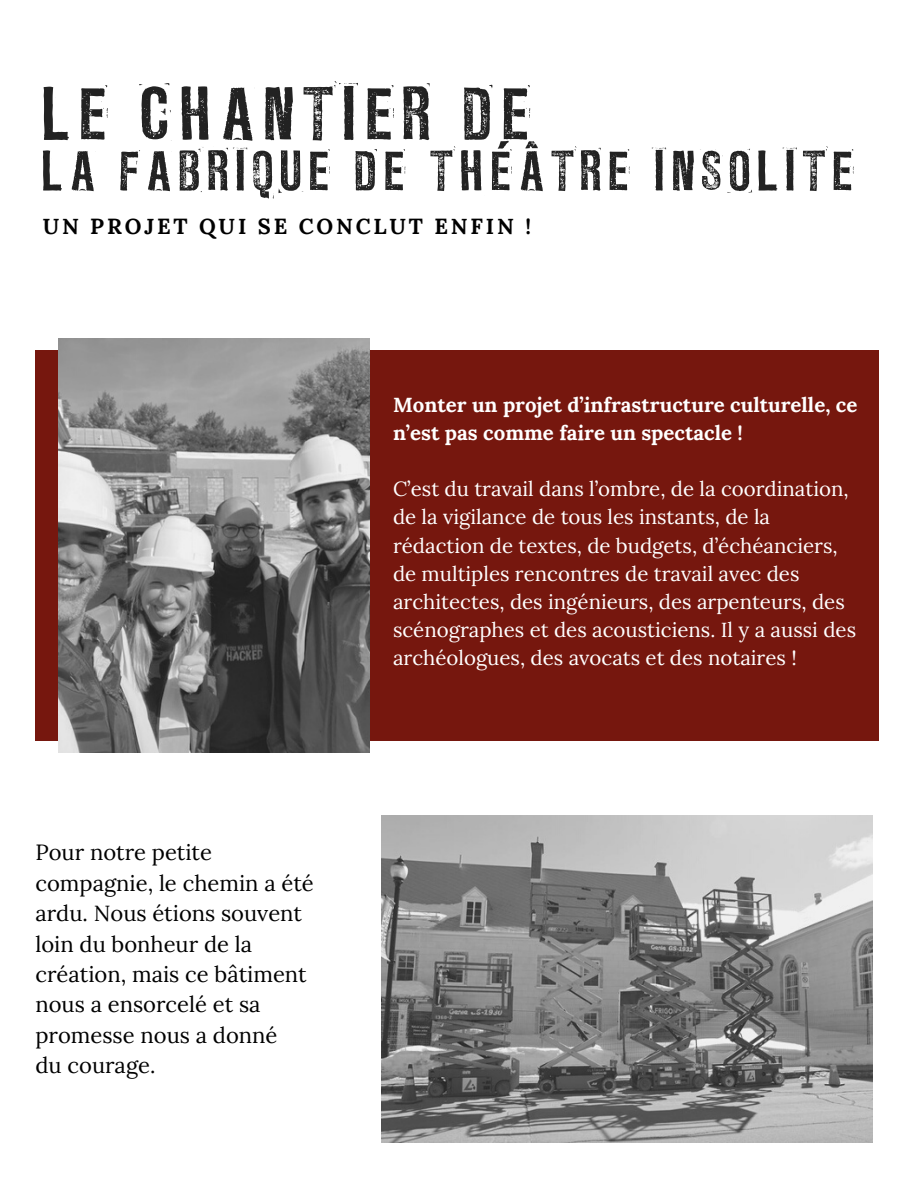
<style>
.page{position:relative;width:918px;height:1188px;background:#fff}
.page>*{position:absolute;margin:0;border:0;box-sizing:border-box;transform-origin:0 0}
.t1{font:66.9px "LL Rubber Grotesque OTF";letter-spacing:.09em;color:#222}
.t2{font:50.4px "LL Rubber Grotesque OTF";letter-spacing:.09em;color:#222}
.t3{font:22.05px "Lora";color:#000}
.t4{font:700 21.75px "Lora";letter-spacing:.13em;color:#000}
.t5{font:20.4px/28.2px "Lora";color:#fff}
.t6{font:700 20.4px/28.2px "Lora";color:#fff}
</style>
<div class="page">
<div style="left:35px;top:350px;width:844px;height:390px;background:#76170e"></div>
<img style="left:381px;top:815px;width:492px;height:328px">
<img style="left:59px;top:338px;width:310px;height:414px">
<p class="t1" style="left:41px;top:86px;width:493px">LE CHANTIER DE</p>
<p class="t2" style="left:41px;top:150px;width:816px">LA FABRIQUE DE THÉÂTRE INSOLITE</p>
<p class="t4" style="left:43px;top:212px;width:490px">UN PROJET QUI SE CONCLUT ENFIN !</p>
<p class="t3" style="left:35px;top:838px;width:178px">Pour notre petite</p>
<p class="t3" style="left:35px;top:869px;width:280px">compagnie, le chemin a été</p>
<p class="t3" style="left:35px;top:899px;width:268px">ardu. Nous étions souvent</p>
<p class="t3" style="left:35px;top:929px;width:218px">loin du bonheur de la</p>
<p class="t3" style="left:35px;top:960px;width:273px">création, mais ce bâtiment</p>
<p class="t3" style="left:35px;top:990px;width:227px">nous a ensorcelé et sa</p>
<p class="t3" style="left:35px;top:1021px;width:244px">promesse nous a donné</p>
<p class="t3" style="left:35px;top:1051px;width:122px">du courage.</p>
<p class="t6" style="left:393px;top:390px;width:466px">Monter un projet d’infrastructure culturelle, ce n’est pas comme faire un spectacle !</p>
<p class="t5" style="left:393px;top:475px;width:465px">C’est du travail dans l’ombre, de la coordination, de la vigilance de tous les instants, de la rédaction de textes, de budgets, d’échéanciers, de multiples rencontres de travail avec des architectes, des ingénieurs, des arpenteurs, des scénographes et des acousticiens. Il y a aussi des archéologues, des avocats et des notaires !</p>
</div>
